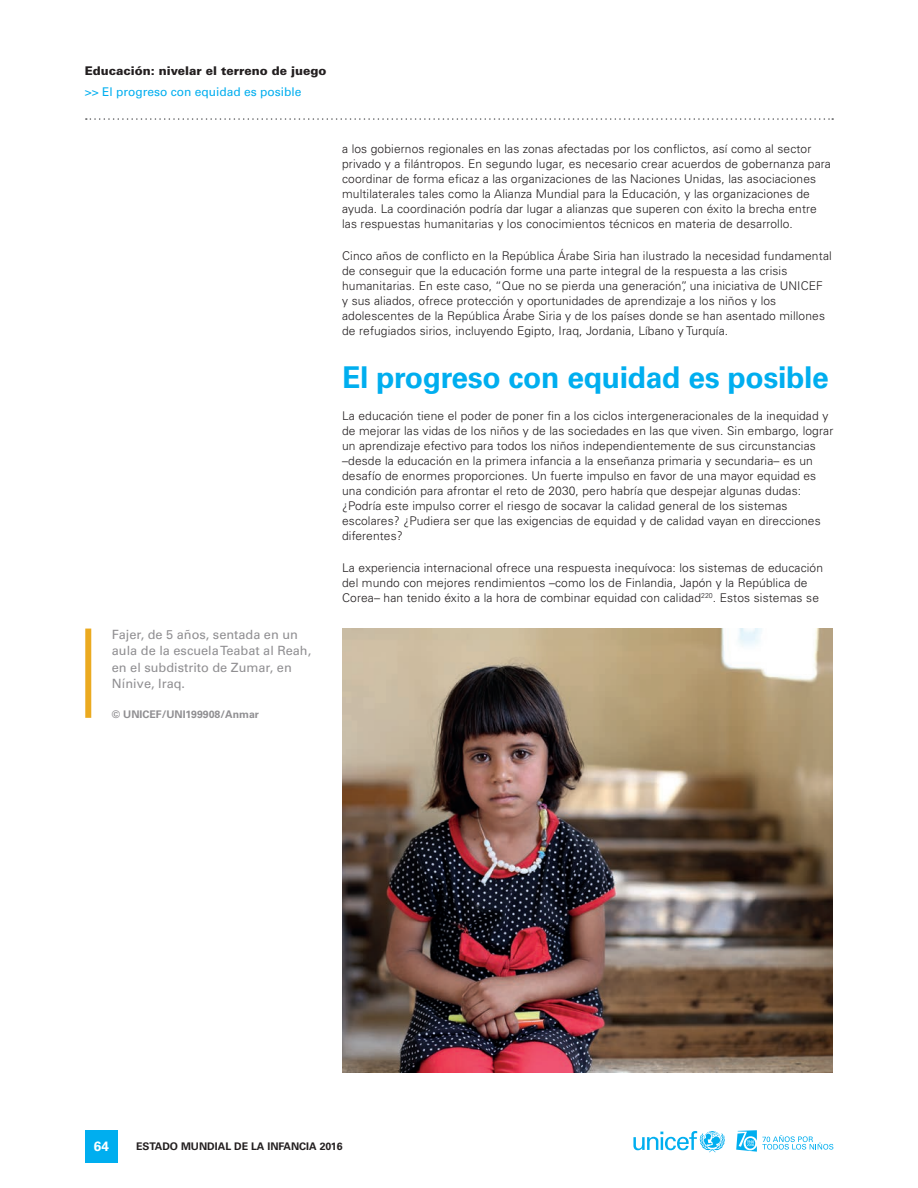
<style>
.page{position:relative;width:918px;height:1188px;background:#fff}
.page>*{position:absolute;margin:0;border:0;box-sizing:border-box;transform-origin:0 0}
.t1{font:700 30px "Univers LT Std";letter-spacing:-.01em;color:#00aeef}
.t2{font:700 13.5px "Univers LT Std";color:#fff}
.t3{font:12.75px/16.5px "Univers LT Std";color:#908f92}
.t4{font:300 12px/15px "Univers LT Std";letter-spacing:.01em;color:#231f20}
.t5{font:900 12px "Univers LT Std";color:#231f20}
.t6{font:12px "Univers LT Std";color:#00aeef}
.t7{font:700 10.5px "Univers LT Std";color:#231f20}
.t8{font:700 10.5px "Univers LT Std";color:#908f92}
</style>
<div class="page">
<div style="left:85px;top:1130px;width:33px;height:32px;background:#00aeef"></div>
<svg style="left:86px;top:118px;width:747px;height:2px"></svg>
<svg style="left:633px;top:1131px;width:92px;height:21px"></svg>
<svg style="left:736px;top:1130px;width:97px;height:22px"></svg>
<img style="left:342px;top:629px;width:491px;height:443px">
<div style="left:85px;top:629px;width:6px;height:89px;background:#ebaa20"></div>
<p class="t5" style="left:85px;top:64px;width:243px">Educación: nivelar el terreno de juego</p>
<p class="t6" style="left:85px;top:84px;width:218px">&gt;&gt; El progreso con equidad es posible</p>
<p class="t3" style="left:112px;top:626px;width:201px">Fajer, de 5 años, sentada en un aula de la escuela Teabat al Reah, en el subdistrito de Zumar, en<br>Nínive, Iraq.</p>
<p class="t8" style="left:112px;top:708px;width:149px">© UNICEF/UNI199908/Anmar</p>
<p class="t4" style="left:342px;top:142px;width:490px">a los gobiernos regionales en las zonas afectadas por los conflictos, así como al sector privado y a filántropos. En segundo lugar, es necesario crear acuerdos de gobernanza para coordinar de forma eficaz a las organizaciones de las Naciones Unidas, las asociaciones multilaterales tales como la Alianza Mundial para la Educación, y las organizaciones de ayuda. La coordinación podría dar lugar a alianzas que superen con éxito la brecha entre las respuestas humanitarias y los conocimientos técnicos en materia de desarrollo.</p>
<p class="t4" style="left:342px;top:249px;width:491px">Cinco años de conflicto en la República Árabe Siria han ilustrado la necesidad fundamental de conseguir que la educación forme una parte integral de la respuesta a las crisis humanitarias. En este caso, “Que no se pierda una generación”, una iniciativa de UNICEF y sus aliados, ofrece protección y oportunidades de aprendizaje a los niños y los adolescentes de la República Árabe Siria y de los países donde se han asentado millones de refugiados sirios, incluyendo Egipto, Iraq, Jordania, Líbano y Turquía.</p>
<h1 class="t1" style="left:342px;top:360px;width:488px">El progreso con equidad es posible</h1>
<p class="t4" style="left:342px;top:409px;width:493px">La educación tiene el poder de poner fin a los ciclos intergeneracionales de la inequidad y de mejorar las vidas de los niños y de las sociedades en las que viven. Sin embargo, lograr un aprendizaje efectivo para todos los niños independientemente de sus circunstancias –desde la educación en la primera infancia a la enseñanza primaria y secundaria– es un desafío de enormes proporciones. Un fuerte impulso en favor de una mayor equidad es una condición para afrontar el reto de 2030, pero habría que despejar algunas dudas: ¿Podría este impulso correr el riesgo de socavar la calidad general de los sistemas escolares? ¿Pudiera ser que las exigencias de equidad y de calidad vayan en direcciones diferentes?</p>
<p class="t4" style="left:342px;top:561px;width:482px">La experiencia internacional ofrece una respuesta inequívoca: los sistemas de educación del mundo con mejores rendimientos –como los de Finlandia, Japón y la República de<br>Corea– han tenido éxito a la hora de combinar equidad con calidad<sup>220</sup>. Estos sistemas se</p>
<p class="t2" style="left:94px;top:1138px;width:17px">64</p>
<p class="t7" style="left:136px;top:1140px;width:208px">ESTADO MUNDIAL DE LA INFANCIA 2016</p>
</div>
